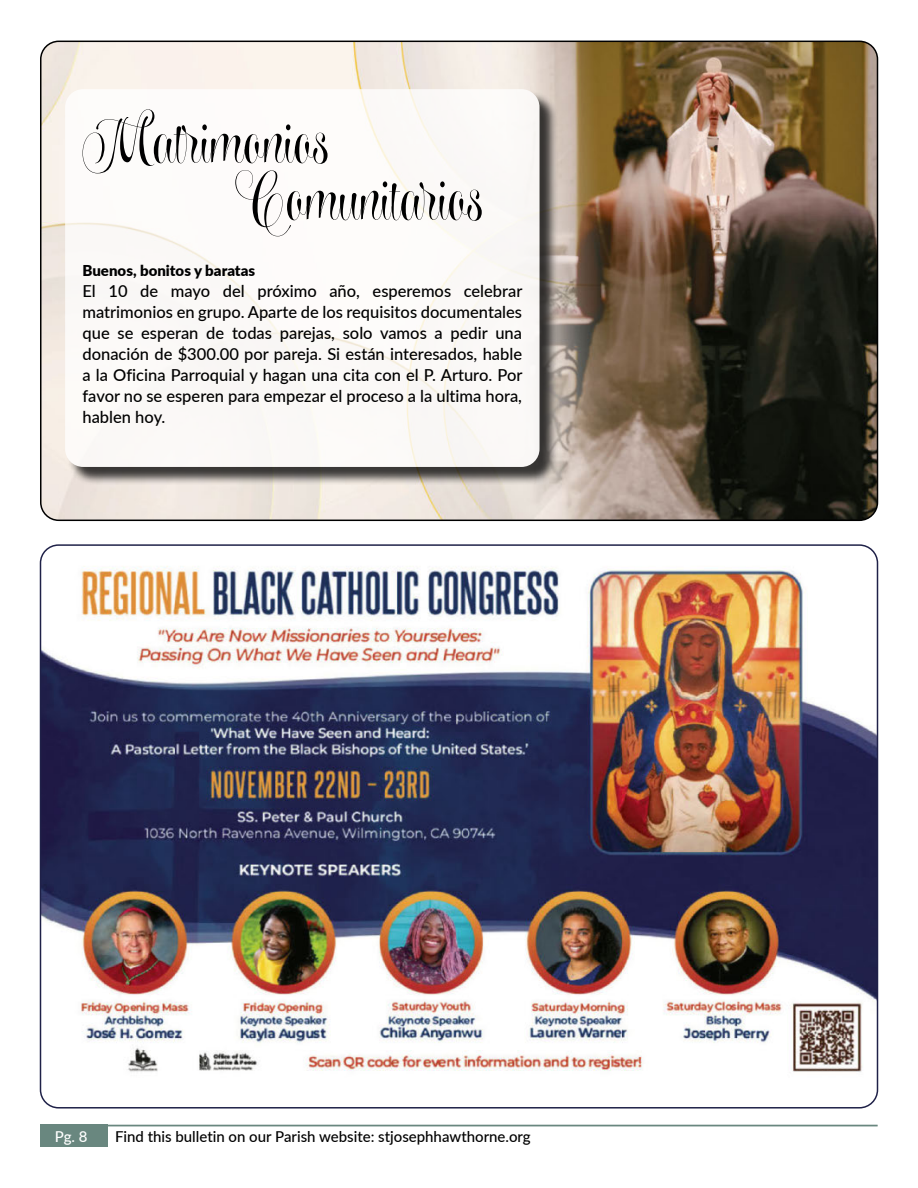
<style>
.page{position:relative;width:918px;height:1188px;background:#fff}
.page>*{position:absolute;margin:0;border:0;box-sizing:border-box;transform-origin:0 0}
.t1{font:700 69px/57px "Wishes Display";color:#000}
.t2{font:500 16.5px/21px "Yrqvyg Lato";color:#000;text-align:justify}
.t3{font:500 15px "Bgryjq Lato";color:#000}
.t4{font:900 15px "Lato";color:#000}
.t5{font:500 15px "Yrqvyg Lato";color:#fff}
</style>
<div class="page">
<div style="left:40px;top:1125px;width:68px;height:22px;background:#69877f"></div>
<hr style="left:108px;top:1125px;width:770px;height:1px;background:#69877f">
<img style="left:40px;top:547px;width:838px;height:559px">
<img style="left:41px;top:41px;width:837px;height:479px">
<svg style="left:67px;top:91px;width:491px;height:395px;background:#86807b"></svg>
<div style="left:65px;top:89px;width:475px;height:378px;background:#fbf9f7;border-radius:18px"></div>
<h1 class="t1" style="left:245px;top:111px;width:242px;text-indent:-162px">Matrimonios<br>Comunitarios</h1>
<p class="t4" style="left:83px;top:259px;width:174px">Buenos, bonitos y baratas</p>
<p class="t2" style="left:83px;top:279px;width:441px">El 10 de mayo del próximo año, esperemos celebrar matrimonios en grupo. Aparte de los requisitos documentales que se esperan de todas parejas, solo vamos a pedir una donación de $300.00 por pareja. Si están interesados, hable a la Oficina Parroquial y hagan una cita con el P. Arturo. Por favor no se esperen para empezar el proceso a la ultima hora, hablen hoy.</p>
<p class="t5" style="left:55px;top:1126px;width:34px">Pg. 8</p>
<p class="t3" style="left:115px;top:1126px;width:417px">Find this bulletin on our Parish website: stjosephhawthorne.org</p>
</div>
